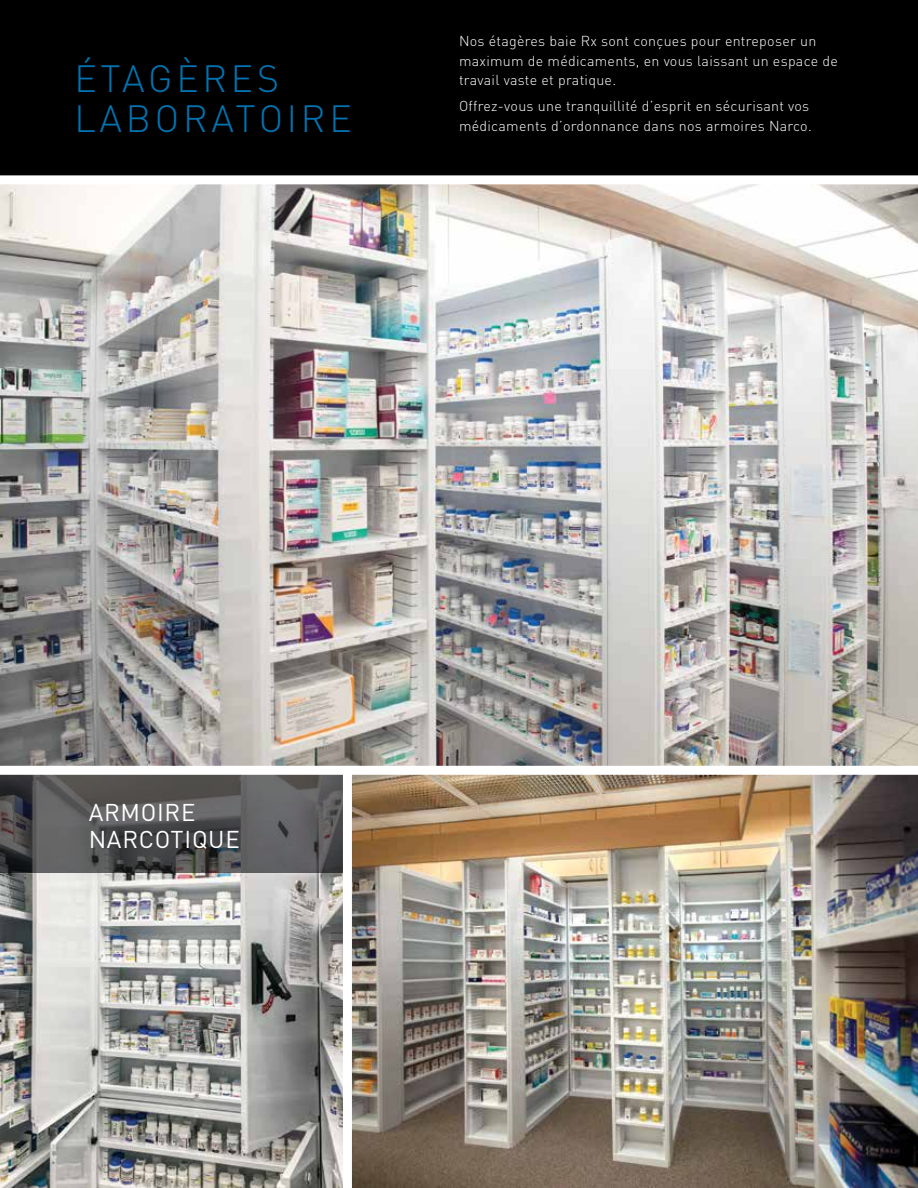
<style>
.page{position:relative;width:918px;height:1188px;background:#fff}
.page>*{position:absolute;margin:0;border:0;box-sizing:border-box;transform-origin:0 0}
.t1{font:300 37.5px/40.5px "DIN Pro";letter-spacing:.1em;color:#0074b2}
.t2{font:24px/27px "DIN Pro";letter-spacing:.03em;color:#fff}
.t3{font:300 14.25px/19.5px "DIN Pro";letter-spacing:.02em;color:#fff}
</style>
<div class="page">
<div style="left:0;top:0;width:918px;height:180px;background:#000"></div>
<img style="left:0;top:184px;width:918px;height:1004px">
<div style="left:0;top:175px;width:918px;height:9px;background:#fff"></div>
<svg style="left:0;top:775px;width:343px;height:98px"></svg>
<div style="left:0;top:766px;width:918px;height:9px;background:#fff"></div>
<div style="left:343px;top:770px;width:9px;height:418px;background:#fff"></div>
<h1 class="t1" style="left:74px;top:57px;width:279px">ÉTAGÈRES<br>LABORATOIRE</h1>
<p class="t3" style="left:459px;top:31px;width:380px">Nos étagères baie Rx sont conçues pour entreposer un maximum de médicaments, en vous laissant un espace de travail vaste et pratique.</p>
<p class="t3" style="left:459px;top:96px;width:354px">Offrez-vous une tranquillité d’esprit en sécurisant vos médicaments d’ordonnance dans nos armoires Narco.</p>
<h2 class="t2" style="left:89px;top:797px;width:153px">ARMOIRE<br>NARCOTIQUE</h2>
</div>
